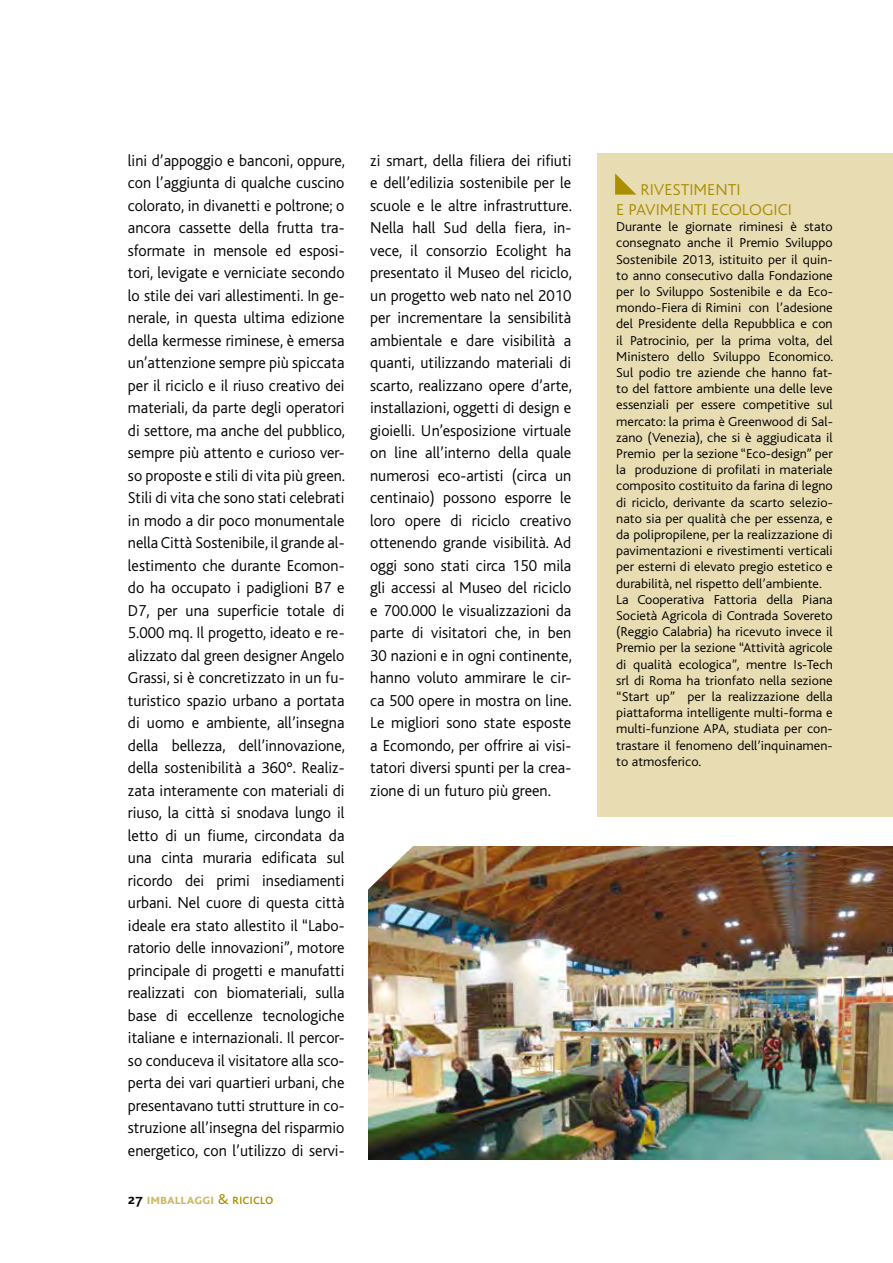
<style>
.page{position:relative;width:893px;height:1263px;background:#fff}
.page>*{position:absolute;margin:0;border:0;box-sizing:border-box;transform-origin:0 0}
.t1{font:300 16.5px/22.5px "Bliss";color:#000;text-align:justify}
.t2{font:300 16.5px "Bliss";color:#aa8f00;scale:1.05 1}
.t3{font:700 15px "Bliss Caps";color:#ceb968}
.t4{font:300 13.5px/16.2px "Bliss";color:#000;scale:1.05 1}
.s1{color:#000}
.s2{font-weight:400;color:#aa8f00}
</style>
<div class="page">
<div style="left:597px;top:153px;width:295px;height:664px;background:#e8dcb3"></div>
<svg style="left:615px;top:173px;width:21px;height:22px"></svg>
<img style="left:369px;top:847px;width:524px;height:313px">
<svg style="left:368px;top:846px;width:46px;height:44px"></svg>
<p class="t1" style="left:128px;top:149px;width:219px">lini d’appoggio e banconi, oppure, con l’aggiunta di qualche cuscino colorato, in divanetti e poltrone; o ancora cassette della frutta tra&shy;sformate in mensole ed esposi&shy;tori, levigate e verniciate secondo lo stile dei vari allestimenti. In ge&shy;nerale, in questa ultima edizione della kermesse riminese, è emersa un’attenzione sempre più spiccata per il riciclo e il riuso creativo dei materiali, da parte degli operatori di settore, ma anche del pubblico, sempre più attento e curioso ver&shy;so proposte e stili di vita più green.<br>Stili di vita che sono stati celebrati in modo a dir poco monumentale nella Città Sostenibile, il grande al&shy;lestimento che durante Ecomon&shy;do ha occupato i padiglioni B7 e D7, per una superficie totale di 5.000 mq. Il progetto, ideato e re&shy;alizzato dal green designer Angelo Grassi, si è concretizzato in un fu&shy;turistico spazio urbano a portata di uomo e ambiente, all’insegna della bellezza, dell’innovazione, della sostenibilità a 360°. Realiz&shy;zata interamente con materiali di riuso, la città si snodava lungo il letto di un fiume, circondata da una cinta muraria edificata sul ricordo dei primi insediamenti urbani. Nel cuore di questa città ideale era stato allestito il “Labo&shy;ratorio delle innovazioni”, motore principale di progetti e manufatti realizzati con biomateriali, sulla base di eccellenze tecnologiche italiane e internazionali. Il percor&shy;so conduceva il visitatore alla sco&shy;perta dei vari quartieri urbani, che presentavano tutti strutture in co&shy;struzione all’insegna del risparmio energetico, con l’utilizzo di servi-</p>
<p class="t1" style="left:370px;top:149px;width:203px">zi smart, della filiera dei rifiuti e dell’edilizia sostenibile per le scuole e le altre infrastrutture.<br>Nella hall Sud della fiera, in&shy;vece, il consorzio Ecolight ha presentato il Museo del riciclo, un progetto web nato nel 2010 per incrementare la sensibilità ambientale e dare visibilità a quanti, utilizzando materiali di scarto, realizzano opere d’arte, installazioni, oggetti di design e gioielli. Un’esposizione virtuale on line all’interno della quale numerosi eco-artisti (circa un centinaio) possono esporre le loro opere di riciclo creativo ottenendo grande visibilità. Ad oggi sono stati circa 150 mila gli accessi al Museo del riciclo e 700.000 le visualizzazioni da parte di visitatori che, in ben 30 nazioni e in ogni continente, hanno voluto ammirare le cir&shy;ca 500 opere in mostra on line.<br>Le migliori sono state esposte a Ecomondo, per offrire ai visi&shy;tatori diversi spunti per la crea&shy;zione di un futuro più green.</p>
<p class="t3" style="left:128px;top:1191px;width:147px"><span class="s1">27</span> imballaggi <span class="s2">&amp; riciclo</span></p>
<p class="t2" style="left:641px;top:181px;width:9px">rivestimenti</p>
<p class="t2" style="left:616px;top:201px;width:21px">e pavimenti</p>
<p class="t2" style="left:711px;top:201px;width:10px">ecologici</p>
<p class="t4" style="left:616px;top:219px;width:208px">Durante le giornate riminesi è stato consegnato anche il Premio Sviluppo Sostenibile 2013, istituito per il quin&shy;to anno consecutivo dalla Fondazione per lo Sviluppo Sostenibile e da Eco&shy;mondo-Fiera di Rimini con l’adesione del Presidente della Repubblica e con il Patrocinio, per la prima volta, del Ministero dello Sviluppo Economico.<br>Sul podio tre aziende che hanno fat&shy;to del fattore ambiente una delle leve essenziali per essere competitive sul mercato: la prima è Greenwood di Sal&shy;zano (Venezia), che si è aggiudicata il Premio per la sezione “Eco-design” per la produzione di profilati in materiale composito costituito da farina di legno di riciclo, derivante da scarto selezio&shy;nato sia per qualità che per essenza, e da polipropilene, per la realizzazione di pavimentazioni e rivestimenti verticali per esterni di elevato pregio estetico e durabilità, nel rispetto dell’ambiente.<br>La Cooperativa Fattoria della Piana Società Agricola di Contrada Sovereto (Reggio Calabria) ha ricevuto invece il Premio per la sezione “Attività agricole di qualità ecologica”, mentre Is-Tech srl di Roma ha trionfato nella sezione “Start up” per la realizzazione della piattaforma intelligente multi-forma e multi-funzione APA, studiata per con&shy;trastare il fenomeno dell’inquinamen&shy;to atmosferico.</p>
</div>
